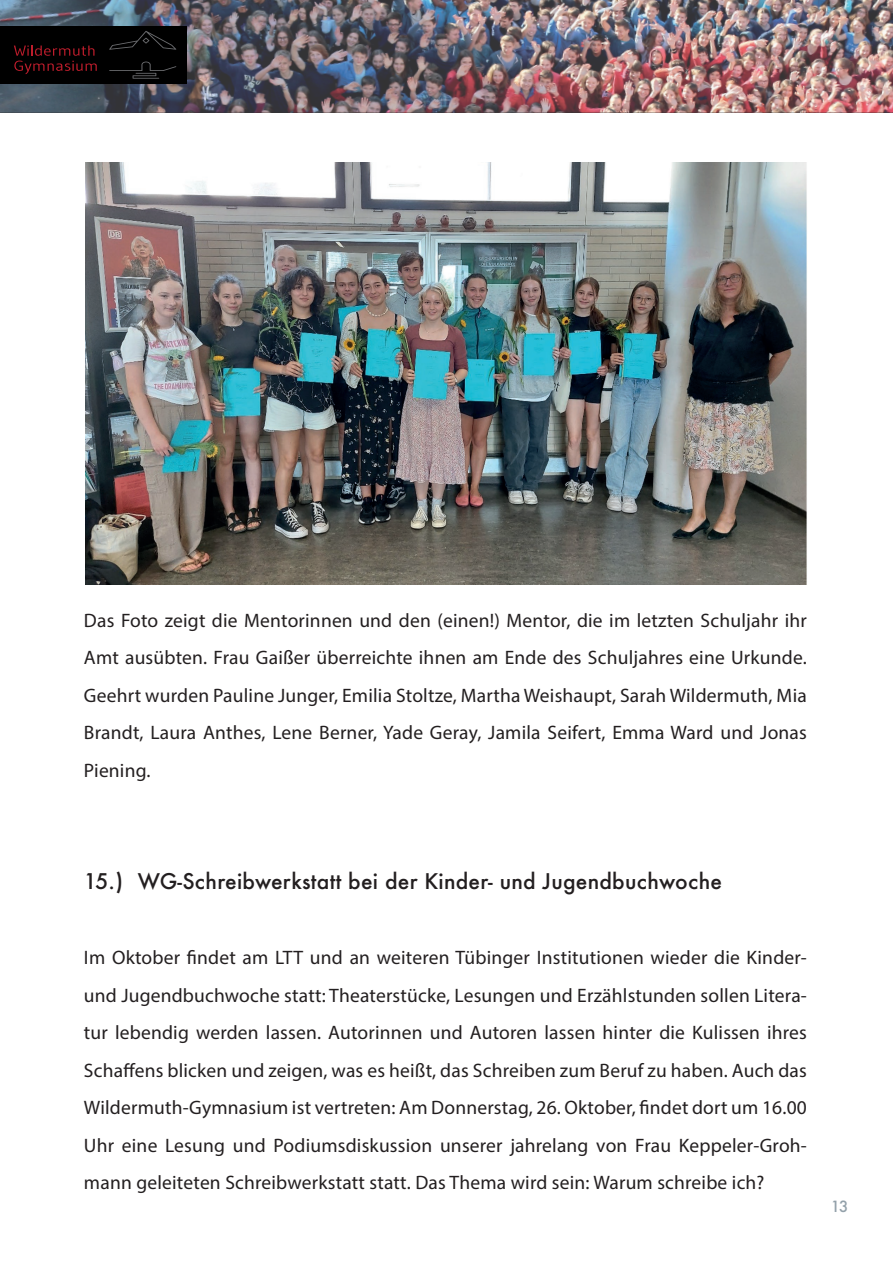
<style>
.page{position:relative;width:893px;height:1263px;background:#fff}
.page>*{position:absolute;margin:0;border:0;box-sizing:border-box;transform-origin:0 0}
.t1{font:500 21px "Futura";letter-spacing:.01em;color:#231f20}
.t2{font:19.5px/37.5px "Myriad Pro";letter-spacing:.01em;color:#231f20;text-align:justify}
.t3{font:500 15px "Futura";color:#93a1aa}
</style>
<div class="page">
<img style="left:0;top:0;width:893px;height:113px">
<div style="left:0;top:26px;width:187px;height:57px;background:#000"></div>
<svg style="left:14px;top:46px;width:83px;height:28px"></svg>
<svg style="left:109px;top:62px;width:67px;height:17px"></svg>
<svg style="left:109px;top:31px;width:67px;height:19px"></svg>
<img style="left:85px;top:163px;width:722px;height:422px">
<p class="t2" style="left:84px;top:601px;width:724px">Das Foto zeigt die Mentorinnen und den (einen!) Mentor, die im letzten Schuljahr ihr Amt ausübten. Frau Gaißer überreichte ihnen am Ende des Schuljahres eine Urkunde.<br>Geehrt wurden Pauline Junger, Emilia Stoltze, Martha Weishaupt, Sarah Wildermuth, Mia Brandt, Laura Anthes, Lene Berner, Yade Geray, Jamila Seifert, Emma Ward und Jonas Piening.</p>
<p class="t1" style="left:84px;top:867px;width:640px">15.) WG-Schreibwerkstatt bei der Kinder- und Jugendbuchwoche</p>
<p class="t2" style="left:84px;top:939px;width:724px">Im Oktober findet am LTT und an weiteren Tübinger Institutionen wieder die Kinder&shy;und Jugendbuchwoche statt: Theaterstücke, Lesungen und Erzählstunden sollen Litera&shy;tur lebendig werden lassen. Autorinnen und Autoren lassen hinter die Kulissen ihres Schaffens blicken und zeigen, was es heißt, das Schreiben zum Beruf zu haben. Auch das Wildermuth-Gymnasium ist vertreten: Am Donnerstag, 26. Oktober, findet dort um 16.00<br>Uhr eine Lesung und Podiumsdiskussion unserer jahrelang von Frau Keppeler-Groh&shy;mann geleiteten Schreibwerkstatt statt. Das Thema wird sein: Warum schreibe ich?</p>
<p class="t3" style="left:831px;top:1196px;width:19px">13</p>
</div>
